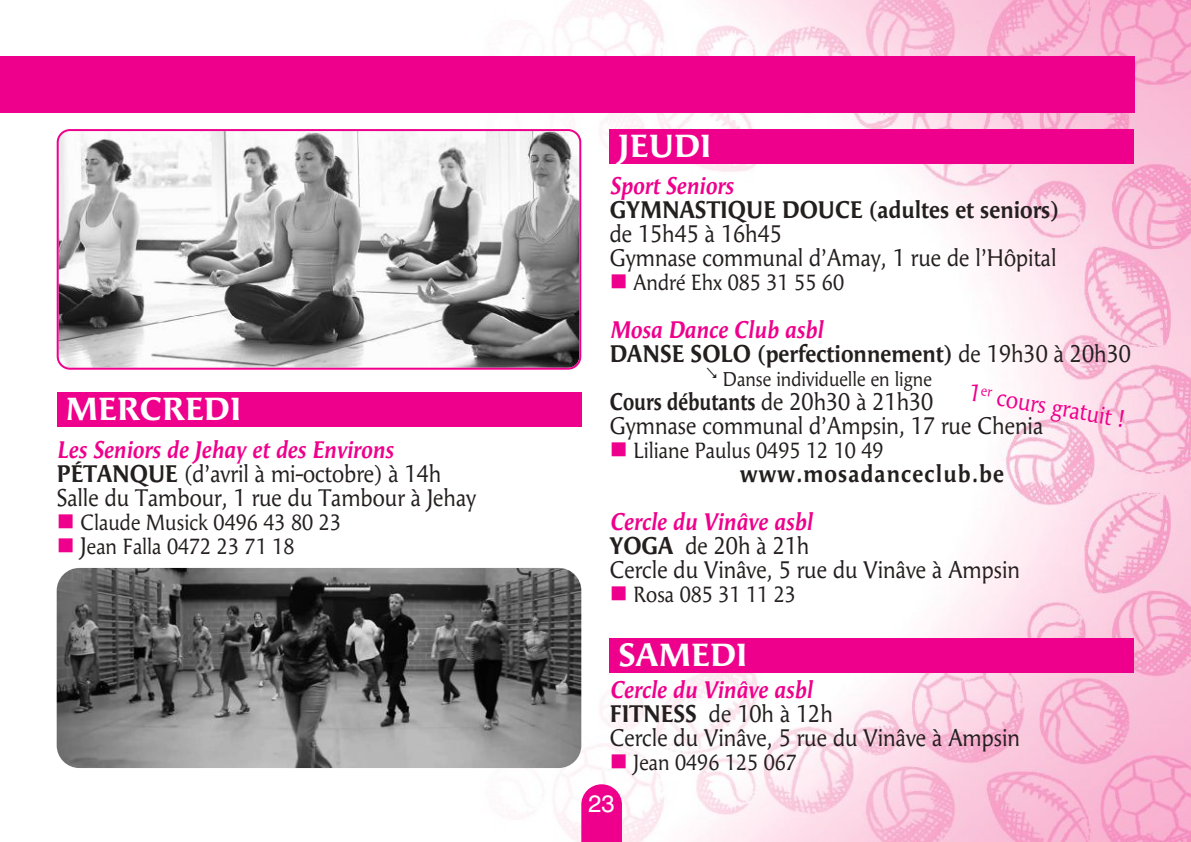
<style>
.page{position:relative;width:1191px;height:842px;background:#fff}
.page>*{position:absolute;margin:0;border:0;box-sizing:border-box;transform-origin:0 0}
.t1{font:700 32px "Angie";color:#fff}
.t2{font:24px/24px "Angie";color:#241f1f;scale:.9 1}
.t3{font:24px "Angie Bold Italic OSF";color:#ee008c;scale:.9 1}
.t4{font:700 24px "Angie";color:#241f1f;scale:.9 1}
.t5{font:700 24px "Angie";letter-spacing:.05em;color:#241f1f;scale:.9 1}
.t6{font:24px "Angie";color:#ee008c;scale:.9 1}
.t7{font:24px "Angie Small Caps";color:#241f1f;scale:.9 1}
.t8{font:24px "Helvetica";color:#fff}
.t9{font:22px "Angie Small Caps";color:#241f1f;scale:.9 1}
.t10{font:22px "Angie";color:#241f1f;scale:.9 1}
.t11{font:20px "Angie";color:#241f1f;scale:.9 1}
.s1{font-weight:700}
.s2{font-family:"Angie Small Caps"}
.s3{color:#ee008c}
.s4{font-family:"Angie";font-size:24px}
.s5{font-family:"Angie"}
.s6{font-weight:400}
.s7{font-family:"Angie Small Caps";font-weight:400}
</style>
<div class="page">
<img style="left:0;top:0;width:1190px;height:842px">
<svg style="left:581px;top:784px;width:41px;height:58px"></svg>
<div style="left:0;top:57px;width:1134px;height:56px;background:#ee008c"></div>
<div style="left:57px;top:392px;width:524px;height:35px;background:#ee008c"></div>
<div style="left:609px;top:129px;width:525px;height:35px;background:#ee008c"></div>
<div style="left:609px;top:638px;width:525px;height:35px;background:#ee008c"></div>
<svg style="left:57px;top:129px;width:524px;height:241px"></svg>
<img style="left:57px;top:568px;width:524px;height:200px;border-radius:23px">
<h1 class="t1" style="left:66px;top:396px;width:177px">MERCREDI</h1>
<p class="t3" style="left:57px;top:440px;width:376px">Les Seniors de Jehay et des Environs</p>
<p class="t2" style="left:57px;top:464px;width:468px"><span class="s1">PÉTANQUE</span> (d’avril à mi-octobre) à <span class="s2">14</span>h<br>Salle du Tambour, <span class="s2">1</span> rue du Tambour à Jehay</p>
<p class="t10" style="left:57px;top:514px;width:317px"><span class="s3">■</span> Claude Musick <span class="s2">0496 43 80 23</span></p>
<p class="t9" style="left:57px;top:538px;width:266px"><span class="s3">■</span> <span class="s4">J</span><span class="s5">ean Falla</span> 0472 23 71 18</p>
<h1 class="t1" style="left:618px;top:133px;width:95px">JEUDI</h1>
<p class="t3" style="left:609px;top:176px;width:139px">Sport Seniors</p>
<p class="t4" style="left:609px;top:200px;width:501px">GYMNASTIQUE DOUCE (adultes et seniors)</p>
<p class="t7" style="left:609px;top:225px;width:193px"><span class="s5">de</span> 15<span class="s5">h</span>45 <span class="s5">à</span> 16<span class="s5">h</span>45</p>
<p class="t2" style="left:609px;top:248px;width:498px">Gymnase communal d’Amay, <span class="s2">1</span> rue de l’Hôpital</p>
<p class="t9" style="left:609px;top:274px;width:262px"><span class="s3">■</span> <span class="s5">André Ehx</span> 085 31 55 60</p>
<p class="t3" style="left:609px;top:320px;width:239px">Mosa Dance Club asbl</p>
<p class="t4" style="left:609px;top:344px;width:580px">DANSE SOLO (perfectionnement) <span class="s6">de</span> <span class="s7">19</span><span class="s6">h</span><span class="s7">30</span> <span class="s6">à</span> <span class="s7">20</span><span class="s6">h</span><span class="s7">30</span></p>
<p class="t11" style="left:705px;top:371px;width:253px"><sup>↘</sup> Danse individuelle en ligne</p>
<p class="t2" style="left:609px;top:392px;width:483px"><span class="s1">Cours débutants</span> de <span class="s2">20</span>h<span class="s2">30</span> à <span class="s2">21</span>h<span class="s2">30<br></span>Gymnase communal d’Ampsin, <span class="s2">17</span> rue Chenia</p>
<p class="t10" style="left:609px;top:442px;width:306px"><span class="s3">■</span> Liliane Paulus <span class="s2">0495 12 10 49</span></p>
<p class="t5" style="left:740px;top:464px;width:295px">www.mosadanceclub.be</p>
<p class="t3" style="left:609px;top:512px;width:227px">Cercle du Vinâve asbl</p>
<p class="t2" style="left:609px;top:536px;width:457px"><span class="s1">YOGA</span> de <span class="s2">20</span>h à <span class="s2">21</span>h<br>Cercle du Vinâve, <span class="s2">5</span> rue du Vinâve à Ampsin</p>
<p class="t9" style="left:609px;top:586px;width:208px"><span class="s3">■</span> <span class="s5">Rosa</span> 085 31 11 23</p>
<p class="t6" style="left:970px;top:382px;width:177px;rotate:10deg"><span class="s2">1</span><sup>er</sup> cours gratuit !</p>
<h1 class="t1" style="left:618px;top:642px;width:130px">SAMEDI</h1>
<p class="t3" style="left:609px;top:680px;width:227px">Cercle du Vinâve asbl</p>
<p class="t2" style="left:609px;top:704px;width:457px"><span class="s1">FITNESS</span> de <span class="s2">10</span>h à <span class="s2">12</span>h<br>Cercle du Vinâve, <span class="s2">5</span> rue du Vinâve à Ampsin</p>
<p class="t9" style="left:609px;top:754px;width:210px"><span class="s3">■</span> <span class="s5">Jean</span> 0496 125 067</p>
<p class="t8" style="left:588px;top:794px;width:28px">23</p>
</div>
